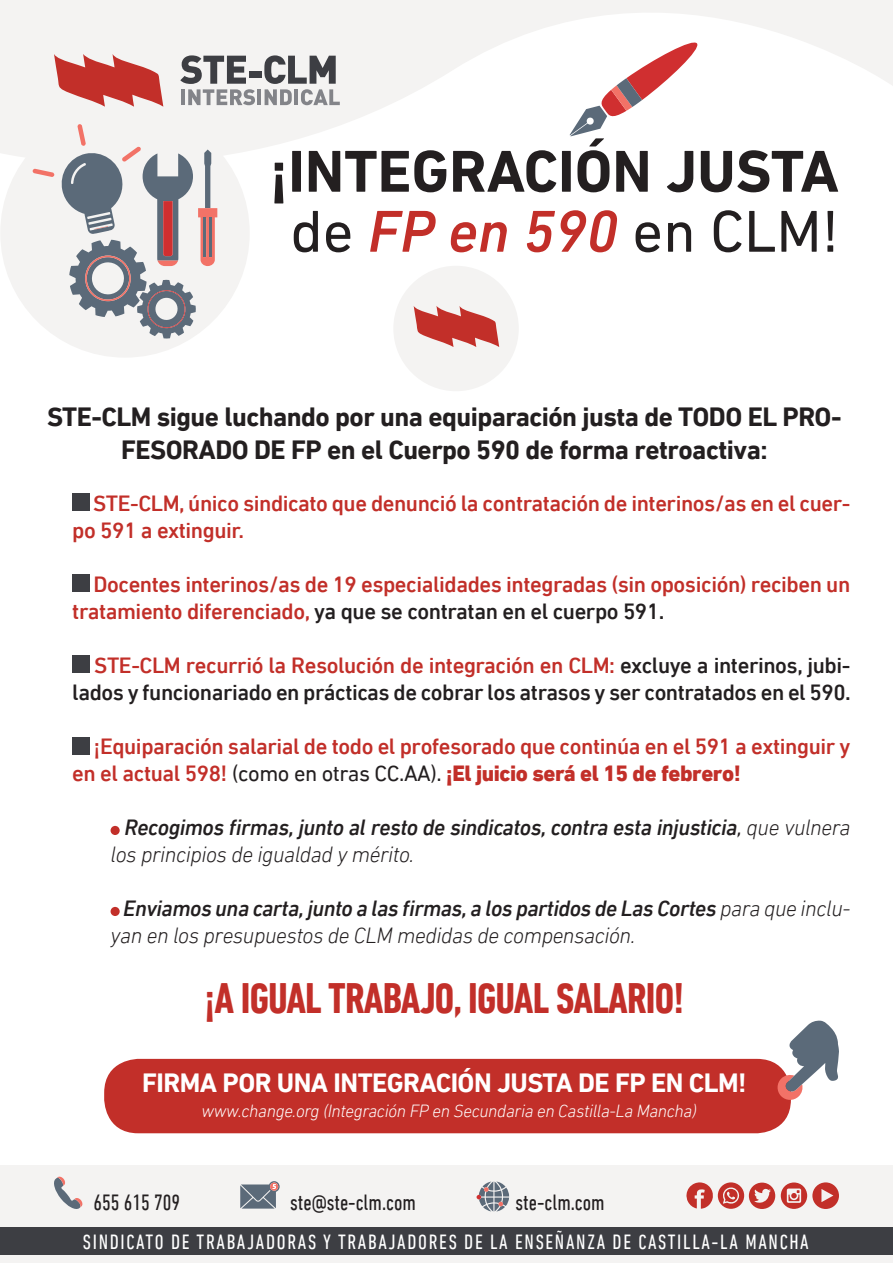
<style>
.page{position:relative;width:893px;height:1263px;background:#fff}
.page>*{position:absolute;margin:0;border:0;box-sizing:border-box;transform-origin:0 0}
.t1{font:700 60px "DIN Next LT Pro";color:#231f20}
.t2{font:60px "DIN Next LT Pro";color:#231f20}
.t3{font:700 condensed 43.5px "DIN Next LT Pro";letter-spacing:-.02em;color:#c22f29}
.t4{font:700 27px/32.4px "DIN Next LT Pro";letter-spacing:-.02em;color:#231f20;text-align:center}
.t5{font:700 27px "DIN Next LT Pro";letter-spacing:-.02em;color:#fff}
.t6{font:500 22.5px/27px "DIN Next LT Pro";letter-spacing:-.02em;color:#c22f29}
.t7{font:500 22.5px/27px "DIN Next LT Pro";letter-spacing:-.02em;color:#231f20;text-align:right}
.t8{font:italic 300 22.5px/27px "DIN Next LT Pro";letter-spacing:-.02em;color:#231f20}
.t9{font:italic 500 22.5px/27px "DIN Next LT Pro";letter-spacing:-.02em;color:#231f20}
.t10{font:condensed 22.5px "DIN Next LT Pro";color:#231f20}
.t11{font:condensed 21px "DIN Next LT Pro";letter-spacing:.08em;color:#fff}
.t12{font:italic 300 18px "DIN Next LT Pro";letter-spacing:-.02em;color:#fff}
.s1{font-weight:500;font-style:italic;color:#c22f29}
.s2{color:#231f20}
.s3{color:#c22f29}
.s4{font-weight:400;color:#231f20}
.s5{font-weight:800}
.s6{font-weight:400}
.s7{font-weight:300}
.s8{font-weight:500}
</style>
<div class="page">
<div style="left:393px;top:266px;width:126px;height:125px;background:#f4f3f2;border-radius:50%"></div>
<div style="left:104px;top:1059px;width:687px;height:74px;background:#c22f29;border-radius:34px"></div>
<div style="left:0;top:1165px;width:893px;height:98px;background:#f4f3f2"></div>
<svg style="left:0;top:0;width:893px;height:157px;fill:#f4f3f2"></svg>
<svg style="left:54px;top:54px;width:109px;height:53px"></svg>
<div style="left:249px;top:71px;width:13px;height:6px;background:#3d3e43"></div>
<svg style="left:180px;top:55px;width:75px;height:50px"></svg>
<hr style="left:258px;top:89px;width:3px;height:16px;background:#838489">
<svg style="left:264px;top:55px;width:76px;height:50px"></svg>
<div style="left:0;top:1227px;width:893px;height:28px;background:#3d3e43"></div>
<svg style="left:570px;top:38px;width:131px;height:98px"></svg>
<div style="left:72px;top:494px;width:17px;height:17px;background:#3d3e43"></div>
<div style="left:72px;top:575px;width:17px;height:17px;background:#3d3e43"></div>
<div style="left:72px;top:656px;width:17px;height:17px;background:#3d3e43"></div>
<div style="left:72px;top:737px;width:17px;height:17px;background:#3d3e43"></div>
<div style="left:111px;top:826px;width:9px;height:9px;background:#c22f29;border-radius:50%"></div>
<div style="left:111px;top:907px;width:9px;height:9px;background:#c22f29;border-radius:50%"></div>
<svg style="left:54px;top:1176px;width:29px;height:33px"></svg>
<svg style="left:240px;top:1181px;width:40px;height:27px"></svg>
<svg style="left:477px;top:1181px;width:32px;height:30px"></svg>
<svg style="left:414px;top:306px;width:85px;height:41px"></svg>
<svg style="left:686px;top:1182px;width:89px;height:27px"></svg>
<svg style="left:781px;top:1182px;width:58px;height:27px"></svg>
<svg style="left:776px;top:1020px;width:63px;height:81px"></svg>
<div style="left:0;top:108px;width:250px;height:250px;background:#f4f3f2;border-radius:50%"></div>
<svg style="left:32px;top:124px;width:185px;height:215px"></svg>
<p class="t1" style="left:270px;top:136px;width:571px">¡INTEGRACIÓN JUSTA</p>
<p class="t2" style="left:291px;top:197px;width:550px">de <span class="s1">FP en 590</span> en CLM!</p>
<p class="t4" style="left:47px;top:401px;width:796px">STE-CLM sigue luchando por una equiparación justa de TODO EL PRO-<br>FESORADO DE FP en el Cuerpo 590 de forma retroactiva:</p>
<p class="t6" style="left:72px;top:490px;width:780px;text-indent:21px">STE-CLM, único sindicato que denunció la contratación de interinos/as en el cuer&shy;po 591 a extinguir.</p>
<p class="t6" style="left:72px;top:571px;width:780px;text-indent:21px">Docentes interinos/as de 19 especialidades integradas (sin oposición) reciben un tratamiento diferenciado, <span class="s2">ya que se contratan en el cuerpo 591.</span></p>
<p class="t7" style="left:72px;top:652px;width:780px"><span class="s3">STE-CLM recurrió la Resolución de integración en CLM:</span> excluye a interinos, jubi&shy;lados y funcionariado en prácticas de cobrar los atrasos y ser contratados en el 590.</p>
<p class="t6" style="left:72px;top:733px;width:780px;text-indent:21px">¡Equiparación salarial de todo el profesorado que continúa en el 591 a extinguir y en el actual 598! <span class="s4">(como en otras CC.AA).</span> <span class="s5">¡El juicio será el 15 de febrero!</span></p>
<p class="t9" style="left:111px;top:814px;width:741px;text-indent:14px">Recogimos firmas, junto al resto de sindicatos, contra esta injusticia<span class="s6">,</span> <span class="s7">que vulnera los principios de igualdad y mérito.</span></p>
<p class="t8" style="left:111px;top:895px;width:741px;text-indent:13px"><span class="s8">Enviamos una carta, junto a las firmas, a los partidos de Las Cortes</span> para que inclu&shy;yan en los presupuestos de CLM medidas de compensación.</p>
<p class="t3" style="left:204px;top:974px;width:481px">¡A IGUAL TRABAJO, IGUAL SALARIO!</p>
<p class="t5" style="left:142px;top:1067px;width:606px">FIRMA POR UNA INTEGRACIÓN JUSTA DE FP EN CLM!</p>
<p class="t12" style="left:202px;top:1100px;width:497px">www.change.org (Integración FP en Secundaria en Castilla-La Mancha)</p>
<p class="t10" style="left:94px;top:1189px;width:88px">655 615 709</p>
<p class="t10" style="left:290px;top:1189px;width:127px">ste@ste-clm.com</p>
<p class="t10" style="left:516px;top:1190px;width:91px">ste-clm.com</p>
<p class="t11" style="left:83px;top:1230px;width:727px">SINDICATO DE TRABAJADORAS Y TRABAJADORES DE LA ENSEÑANZA DE CASTILLA-LA MANCHA</p>
</div>
